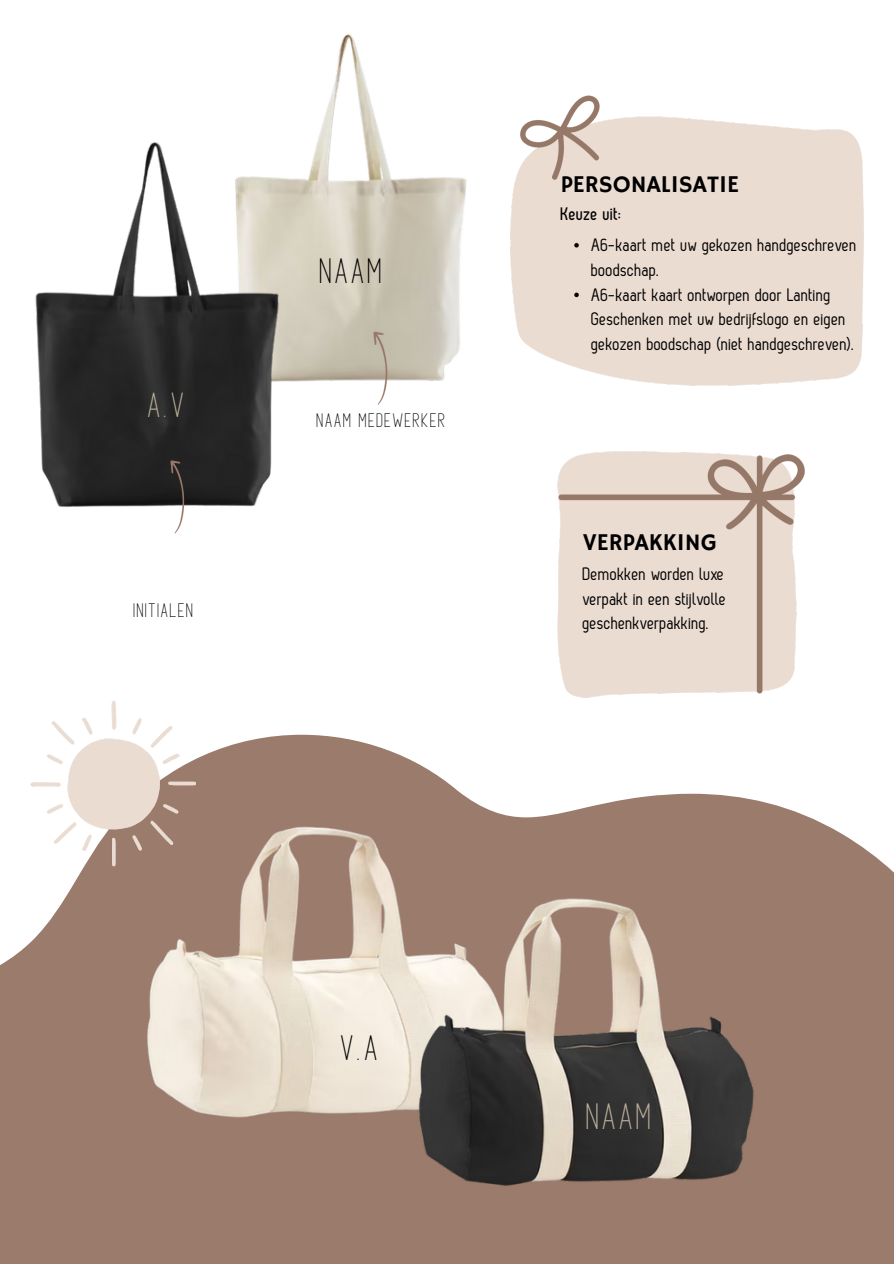
<style>
.page{position:relative;width:894px;height:1264px;background:#fff}
.page>*{position:absolute;margin:0;border:0;box-sizing:border-box;transform-origin:0 0}
.t1{font:700 29.25px "Athens";color:#bdb19c}
.t2{font:700 28.2px "Athens";color:#000}
.t3{font:700 27.75px "Athens";color:#bdb19c}
.t4{font:24px "Hammersmith One";color:#000}
.t5{font:18px/24.8px "Zag";color:#000;text-align:justify}
.t6{font:700 18px "Zag";color:#000}
.t7{font:700 15.6px "Athens";letter-spacing:.1em;color:#000}
</style>
<div class="page">
<img style="left:0;top:34px;width:893px;height:1229px">
<h3 class="t3" style="left:148px;top:384px;width:38px">A.V</h3>
<p class="t7" style="left:134px;top:599px;width:61px">INITIALEN</p>
<h2 class="t2" style="left:320px;top:250px;width:64px">NAAM</h2>
<p class="t7" style="left:317px;top:409px;width:130px">NAAM MEDEWERKER</p>
<h3 class="t4" style="left:560px;top:170px;width:180px">PERSONALISATIE</h3>
<p class="t6" style="left:560px;top:207px;width:62px">Keuze uit:</p>
<p class="t5" style="left:591px;top:233px;width:267px;text-align:left">A6-kaart met uw gekozen handgeschreven boodschap.<br>A6-kaart kaart ontworpen door Lanting Geschenken met uw bedrijfslogo en eigen gekozen boodschap (niet handgeschreven).</p>
<h3 class="t4" style="left:582px;top:528px;width:135px">VERPAKKING</h3>
<p class="t5" style="left:582px;top:562px;width:145px">Demokken worden luxe verpakt in een stijlvolle geschenkverpakking.</p>
<h2 class="t2" style="left:341px;top:1027px;width:39px">V.A</h2>
<h1 class="t1" style="left:587px;top:1095px;width:66px">NAAM</h1>
</div>
